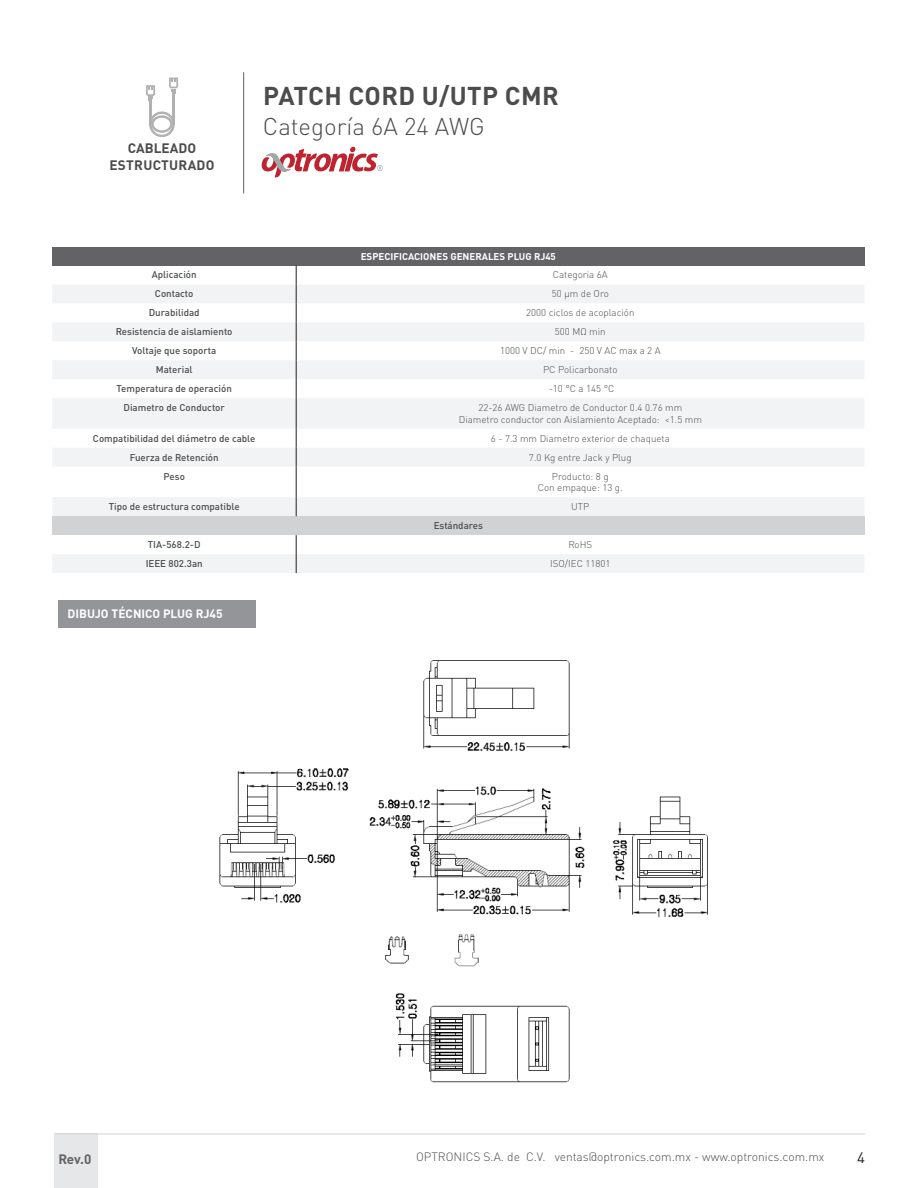
<style>
.page{position:relative;width:918px;height:1188px;background:#fff}
.page>*{position:absolute;margin:0;border:0;box-sizing:border-box;transform-origin:0 0}
.t1{font:700 25.5px "DIN Pro";letter-spacing:.02em;color:#4b4c4d}
.t2{font:300 24px "DIN Pro";color:#4b4c4d}
.t3{font:15px "DIN Pro";color:#231f20}
.t4{font:700 13.5px/16.2px "DIN Pro";letter-spacing:.02em;color:#4b4c4d;text-align:center}
.t5{font:700 13.5px "DIN Pro";color:#636366}
.t6{font:300 12px "DIN Pro";color:#4b4c4d}
.t7{font:700 12px "DIN Pro";color:#fff}
.t8{font:300 9.75px/11.7px "DIN Pro";color:#4b4c4d;text-align:center}
.t9{font:500 9.75px "DIN Pro";color:#4b4c4d}
.t10{font:700 9.75px "DIN Pro";color:#fff}
</style>
<div class="page">
<div style="left:54px;top:1134px;width:44px;height:54px;background:#e6e7e9"></div>
<hr style="left:55px;top:1134px;width:810px;height:1px;background:#d1d2d4">
<hr style="left:243px;top:72px;width:1px;height:121px;background:#636366">
<svg style="left:261px;top:147px;width:122px;height:30px"></svg>
<svg style="left:149px;top:111px;width:26px;height:26px"></svg>
<hr style="left:149px;top:101px;width:3px;height:23px;background:#b1b1b1">
<hr style="left:172px;top:94px;width:3px;height:30px;background:#b1b1b1">
<svg style="left:146px;top:85px;width:9px;height:16px"></svg>
<svg style="left:169px;top:78px;width:9px;height:16px"></svg>
<div style="left:58px;top:601px;width:198px;height:27px;background:#939598"></div>
<img style="left:219px;top:660px;width:489px;height:422px">
<div style="left:52px;top:247px;width:812px;height:19px;background:#636366"></div>
<svg style="left:52px;top:284px;width:812px;height:232px;fill:#f2f3f4"></svg>
<div style="left:52px;top:516px;width:812px;height:19px;background:#d1d2d4"></div>
<svg style="left:296px;top:266px;width:1px;height:132px"></svg>
<hr style="left:296px;top:398px;width:1px;height:31px;background:#231f20">
<svg style="left:296px;top:429px;width:1px;height:38px"></svg>
<hr style="left:296px;top:467px;width:1px;height:30px;background:#231f20">
<svg style="left:296px;top:497px;width:1px;height:19px"></svg>
<svg style="left:52px;top:535px;width:812px;height:38px"></svg>
<h3 class="t4" style="left:109px;top:139px;width:107px">CABLEADO<br>ESTRUCTURADO</h3>
<h1 class="t1" style="left:263px;top:74px;width:297px">PATCH CORD U/UTP CMR</h1>
<h2 class="t2" style="left:263px;top:108px;width:223px">Categoría 6A 24 AWG</h2>
<p class="t10" style="left:361px;top:248px;width:197px">ESPECIFICACIONES GENERALES PLUG RJ45</p>
<p class="t9" style="left:152px;top:267px;width:47px">Aplicación</p>
<p class="t8" style="left:553px;top:268px;width:56px">Categoria 6A</p>
<p class="t9" style="left:155px;top:286px;width:40px">Contacto</p>
<p class="t8" style="left:552px;top:287px;width:59px">50 µm de Oro</p>
<p class="t9" style="left:149px;top:305px;width:52px">Durabilidad</p>
<p class="t8" style="left:526px;top:306px;width:110px">2000 ciclos de acoplación</p>
<p class="t9" style="left:116px;top:324px;width:118px">Resistencia de aislamiento</p>
<p class="t8" style="left:555px;top:325px;width:52px">500 MΩ min</p>
<p class="t9" style="left:132px;top:343px;width:85px">Voltaje que soporta</p>
<p class="t8" style="left:500px;top:344px;width:162px">1000 V DC/ min - 250 V AC max a 2 A</p>
<p class="t9" style="left:156px;top:362px;width:38px">Material</p>
<p class="t8" style="left:543px;top:363px;width:76px">PC Policarbonato</p>
<p class="t9" style="left:117px;top:381px;width:117px">Temperatura de operación</p>
<p class="t8" style="left:549px;top:382px;width:67px">-10 °C a 145 °C</p>
<p class="t9" style="left:124px;top:400px;width:103px">Diametro de Conductor</p>
<p class="t8" style="left:459px;top:401px;width:245px">22-26 AWG Diametro de Conductor 0.4 0.76 mm<br>Diametro conductor con Aislamiento Aceptado: &lt;1.5 mm</p>
<p class="t9" style="left:93px;top:430px;width:164px">Compatibilidad del diámetro de cable</p>
<p class="t8" style="left:491px;top:431px;width:180px">6 - 7.3 mm Diametro exterior de chaqueta</p>
<p class="t9" style="left:130px;top:449px;width:91px">Fuerza de Retención</p>
<p class="t8" style="left:529px;top:450px;width:104px">7.0 Kg entre Jack y Plug</p>
<p class="t9" style="left:164px;top:468px;width:23px">Peso</p>
<p class="t8" style="left:538px;top:469px;width:86px">Producto: 8 g<br>Con empaque: 13 g.</p>
<p class="t9" style="left:109px;top:499px;width:132px">Tipo de estructura compatible</p>
<p class="t8" style="left:571px;top:500px;width:20px">UTP</p>
<p class="t9" style="left:434px;top:518px;width:51px">Estándares</p>
<p class="t9" style="left:148px;top:537px;width:54px">TIA-568.2-D</p>
<p class="t8" style="left:568px;top:538px;width:25px">RoHS</p>
<p class="t9" style="left:146px;top:556px;width:59px">IEEE 802.3an</p>
<p class="t8" style="left:550px;top:557px;width:62px">ISO/IEC 11801</p>
<p class="t7" style="left:68px;top:604px;width:156px">DIBUJO TÉCNICO PLUG RJ45</p>
<h3 class="t5" style="left:58px;top:1148px;width:34px">Rev.0</h3>
<p class="t6" style="left:416px;top:1147px;width:410px">OPTRONICS S.A. de C.V. ventas@optronics.com.mx - www.optronics.com.mx</p>
<h3 class="t3" style="left:857px;top:1148px;width:9px">4</h3>
</div>
